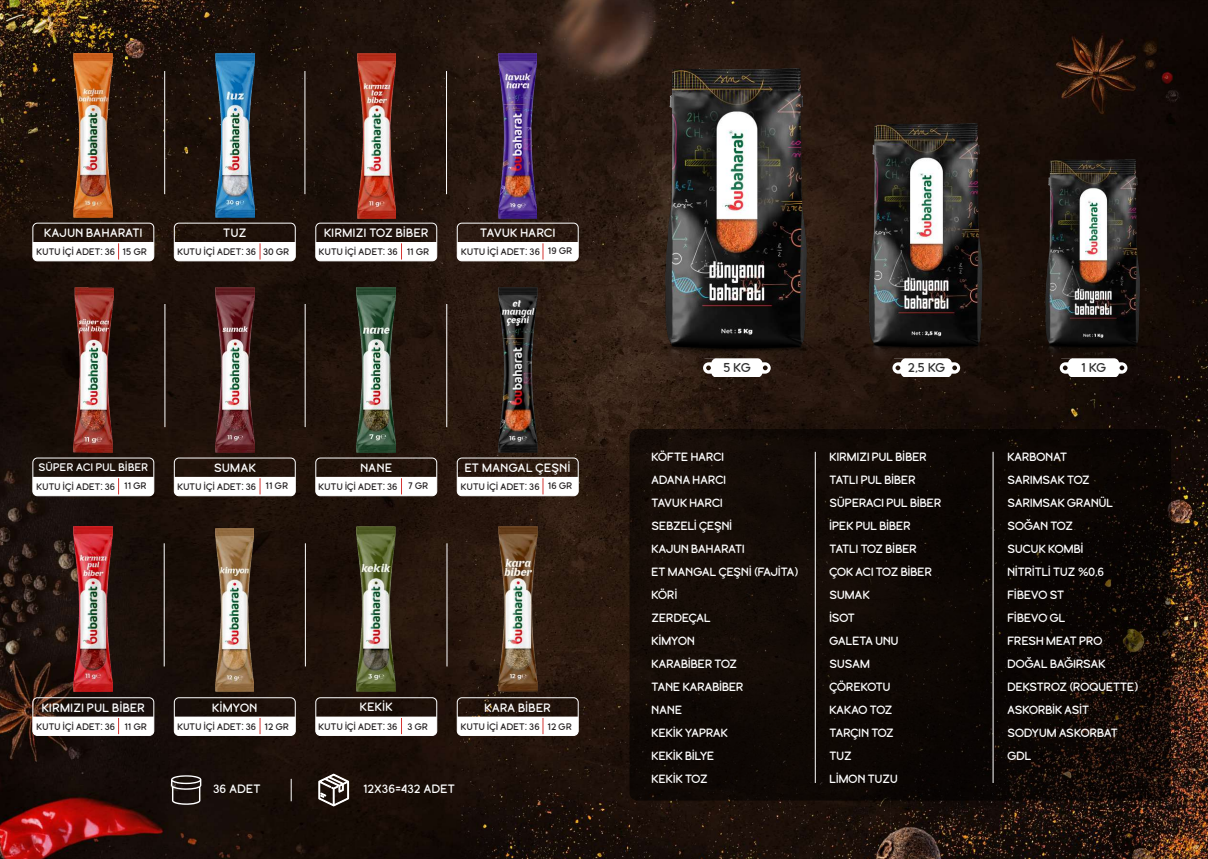
<style>
.page{position:relative;width:1208px;height:859px;background:#fff}
.page>*{position:absolute;margin:0;border:0;box-sizing:border-box;transform-origin:0 0}
.t1{font:12.9px "Corten Sans";color:#303030}
.t2{font:12.1px "Corten Sans";letter-spacing:.04em;color:#fff}
.t3{font:12.1px "Corten Sans";color:#fff}
.t4{font:12px/23px "Corten Sans";letter-spacing:.005em;color:#fff}
.t5{font:11px "Corten Sans";letter-spacing:.035em;color:#fff}
.t6{font:9.5px "Corten Sans";letter-spacing:.04em;color:#231f20}
</style>
<div class="page">
<img style="left:0;top:0;width:1208px;height:859px">
<div style="left:33px;top:223px;width:121px;height:38px;border:1px solid #fff;border-radius:5px"></div>
<svg style="left:33px;top:242px;width:121px;height:19px"></svg>
<div style="left:174px;top:223px;width:121px;height:38px;border:1px solid #fff;border-radius:5px"></div>
<svg style="left:174px;top:242px;width:121px;height:19px"></svg>
<div style="left:315px;top:223px;width:122px;height:38px;border:1px solid #fff;border-radius:5px"></div>
<svg style="left:316px;top:242px;width:121px;height:19px"></svg>
<div style="left:457px;top:223px;width:121px;height:38px;border:1px solid #fff;border-radius:5px"></div>
<svg style="left:457px;top:242px;width:121px;height:19px"></svg>
<div style="left:629px;top:429px;width:542px;height:372px;background:#0e0804;border-radius:8px"></div>
<img style="left:74px;top:53px;width:39px;height:165px">
<img style="left:498px;top:54px;width:39px;height:164px">
<img style="left:357px;top:54px;width:38px;height:164px">
<img style="left:215px;top:54px;width:39px;height:164px">
<hr style="left:164px;top:71px;width:1px;height:123px;background:#fff">
<hr style="left:305px;top:71px;width:1px;height:123px;background:#fff">
<hr style="left:446px;top:71px;width:1px;height:123px;background:#fff">
<div style="left:33px;top:458px;width:121px;height:38px;border:1px solid #fff;border-radius:5px"></div>
<svg style="left:33px;top:477px;width:121px;height:19px"></svg>
<div style="left:174px;top:458px;width:121px;height:38px;border:1px solid #fff;border-radius:5px"></div>
<svg style="left:174px;top:477px;width:121px;height:19px"></svg>
<div style="left:315px;top:458px;width:122px;height:38px;border:1px solid #fff;border-radius:5px"></div>
<svg style="left:316px;top:477px;width:121px;height:19px"></svg>
<div style="left:457px;top:458px;width:121px;height:38px;border:1px solid #fff;border-radius:5px"></div>
<svg style="left:457px;top:477px;width:121px;height:19px"></svg>
<img style="left:498px;top:288px;width:39px;height:164px">
<img style="left:357px;top:288px;width:38px;height:164px">
<img style="left:216px;top:288px;width:38px;height:164px">
<img style="left:74px;top:288px;width:39px;height:164px">
<hr style="left:165px;top:304px;width:1px;height:123px;background:#fff">
<hr style="left:305px;top:304px;width:1px;height:123px;background:#fff">
<hr style="left:446px;top:304px;width:1px;height:123px;background:#fff">
<div style="left:33px;top:697px;width:121px;height:39px;border:1px solid #fff;border-radius:5px"></div>
<svg style="left:33px;top:717px;width:121px;height:18px"></svg>
<div style="left:174px;top:697px;width:121px;height:39px;border:1px solid #fff;border-radius:5px"></div>
<svg style="left:174px;top:717px;width:121px;height:18px"></svg>
<div style="left:315px;top:697px;width:122px;height:39px;border:1px solid #fff;border-radius:5px"></div>
<svg style="left:316px;top:717px;width:121px;height:18px"></svg>
<div style="left:457px;top:697px;width:121px;height:39px;border:1px solid #fff;border-radius:5px"></div>
<svg style="left:457px;top:717px;width:121px;height:18px"></svg>
<img style="left:498px;top:527px;width:39px;height:164px">
<img style="left:357px;top:527px;width:39px;height:164px">
<img style="left:216px;top:528px;width:38px;height:163px">
<img style="left:74px;top:527px;width:39px;height:164px">
<div style="left:40px;top:700px;width:107px;height:16px;background:#231f20;opacity:.76"></div>
<hr style="left:164px;top:543px;width:1px;height:123px;background:#fff">
<hr style="left:305px;top:543px;width:1px;height:123px;background:#fff">
<svg style="left:291px;top:779px;width:1px;height:22px"></svg>
<hr style="left:447px;top:543px;width:1px;height:123px;background:#fff">
<img style="left:1046px;top:159px;width:148px;height:204px">
<img style="left:886px;top:123px;width:160px;height:243px">
<img style="left:587px;top:69px;width:299px;height:309px">
<svg style="left:703px;top:358px;width:67px;height:19px"></svg>
<svg style="left:892px;top:358px;width:68px;height:19px"></svg>
<svg style="left:1059px;top:358px;width:68px;height:19px"></svg>
<hr style="left:815px;top:452px;width:1px;height:331px;background:#fff">
<hr style="left:993px;top:452px;width:1px;height:331px;background:#fff">
<svg style="left:171px;top:775px;width:30px;height:30px"></svg>
<svg style="left:318px;top:774px;width:31px;height:32px"></svg>
<p class="t2" style="left:44px;top:226px;width:100px">KAJUN BAHARATI</p>
<p class="t2" style="left:223px;top:226px;width:25px">TUZ</p>
<p class="t2" style="left:324px;top:226px;width:106px">KIRMIZI TOZ BIBER</p>
<p class="t2" style="left:480px;top:226px;width:76px">TAVUK HARCI</p>
<p class="t6" style="left:36px;top:246px;width:112px">KUTU IÇI ADET: 36 15 GR</p>
<p class="t6" style="left:177px;top:246px;width:113px">KUTU IÇI ADET: 36 30 GR</p>
<p class="t6" style="left:319px;top:246px;width:112px">KUTU IÇI ADET: 36 11 GR</p>
<p class="t6" style="left:461px;top:246px;width:113px">KUTU IÇI ADET: 36 19 GR</p>
<p class="t5" style="left:38px;top:461px;width:111px">SÜPER ACI PUL BIBER</p>
<p class="t2" style="left:214px;top:460px;width:43px">SUMAK</p>
<p class="t2" style="left:360px;top:460px;width:33px">NANE</p>
<p class="t2" style="left:465px;top:460px;width:107px">ET MANGAL ÇEŞNI</p>
<p class="t6" style="left:36px;top:481px;width:112px">KUTU IÇI ADET: 36 11 GR</p>
<p class="t6" style="left:177px;top:481px;width:112px">KUTU IÇI ADET: 36 11 GR</p>
<p class="t6" style="left:319px;top:481px;width:111px">KUTU IÇI ADET: 36 7 GR</p>
<p class="t6" style="left:461px;top:481px;width:113px">KUTU IÇI ADET: 36 16 GR</p>
<p class="t2" style="left:42px;top:700px;width:105px">KIRMIZI PUL BIBER</p>
<p class="t2" style="left:212px;top:700px;width:47px">KIMYON</p>
<p class="t2" style="left:360px;top:700px;width:34px">KEKIK</p>
<p class="t2" style="left:484px;top:700px;width:68px">KARA BIBER</p>
<p class="t6" style="left:36px;top:721px;width:112px">KUTU IÇI ADET: 36 11 GR</p>
<p class="t6" style="left:177px;top:721px;width:113px">KUTU IÇI ADET: 36 12 GR</p>
<p class="t6" style="left:319px;top:721px;width:111px">KUTU IÇI ADET: 36 3 GR</p>
<p class="t6" style="left:461px;top:721px;width:112px">KUTU IÇI ADET: 36 12 GR</p>
<p class="t2" style="left:213px;top:781px;width:49px">36 ADET</p>
<p class="t3" style="left:363px;top:781px;width:93px">12X36=432 ADET</p>
<p class="t1" style="left:723px;top:360px;width:29px">5 KG</p>
<p class="t1" style="left:907px;top:360px;width:39px">2,5 KG</p>
<p class="t1" style="left:1081px;top:360px;width:26px">1 KG</p>
<p class="t4" style="left:651px;top:445px;width:148px">KÖFTE HARCI<br>ADANA HARCI<br>TAVUK HARCI<br>SEBZELİ ÇEŞNİ<br>KAJUN BAHARATI<br>ET MANGAL ÇEŞNİ (FAJİTA)<br>KÖRİ<br>ZERDEÇAL<br>KİMYON<br>KARABİBER TOZ<br>TANE KARABİBER<br>NANE<br>KEKİK YAPRAK<br>KEKİK BİLYE<br>KEKİK TOZ</p>
<p class="t4" style="left:829px;top:445px;width:113px">KIRMIZI PUL BİBER<br>TATLI PUL BİBER<br>SÜPERACI PUL BİBER<br>İPEK PUL BİBER<br>TATLI TOZ BİBER<br>ÇOK ACI TOZ BİBER<br>SUMAK<br>İSOT<br>GALETA UNU<br>SUSAM<br>ÇÖREKOTU<br>KAKAO TOZ<br>TARÇIN TOZ<br>TUZ<br>LİMON TUZU</p>
<p class="t4" style="left:1007px;top:445px;width:132px">KARBONAT<br>SARIMSAK TOZ<br>SARIMSAK GRANÜL<br>SOĞAN TOZ<br>SUCUK KOMBİ<br>NİTRİTLİ TUZ %0,6<br>FİBEVO ST<br>FİBEVO GL<br>FRESH MEAT PRO<br>DOĞAL BAĞIRSAK<br>DEKSTROZ (ROQUETTE)<br>ASKORBİK ASİT<br>SODYUM ASKORBAT<br>GDL</p>
</div>
